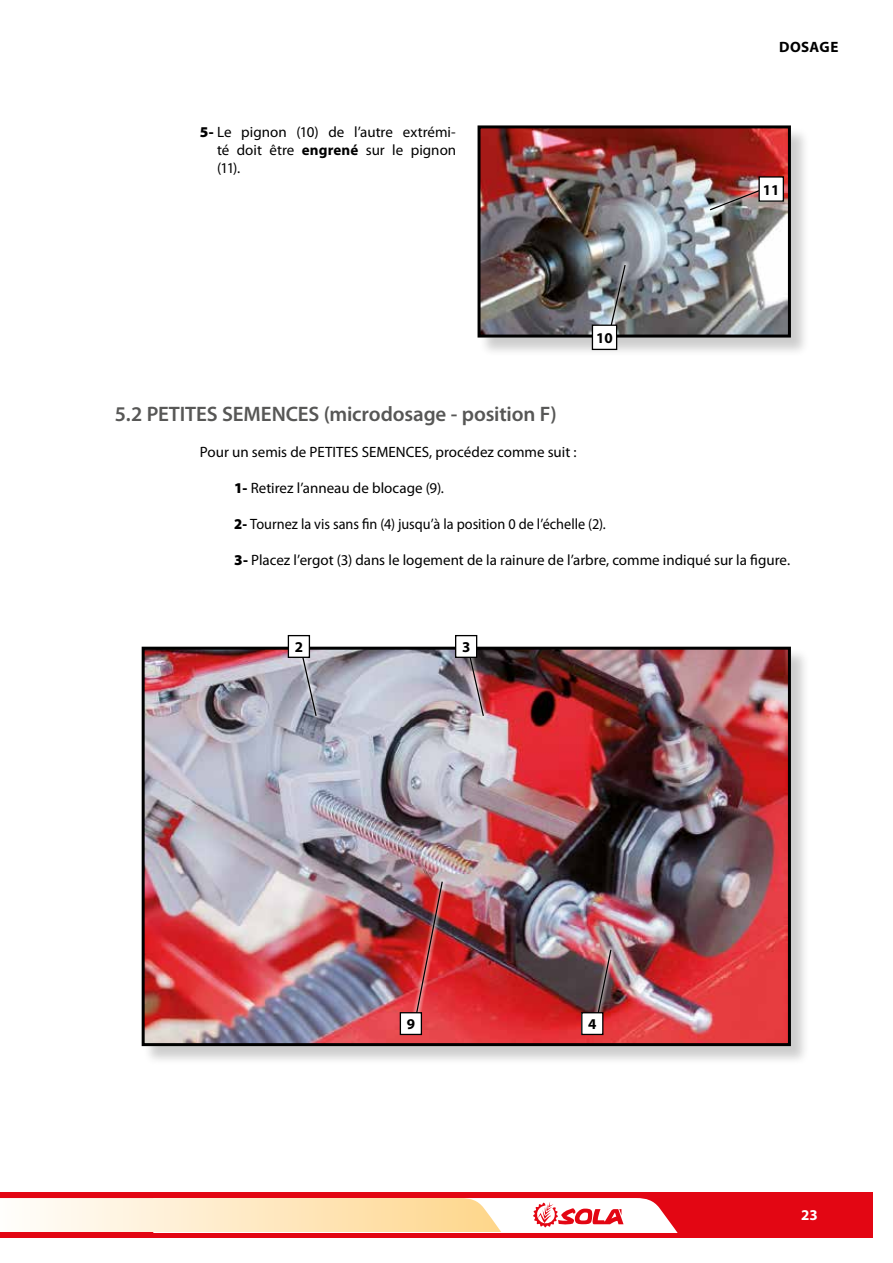
<style>
.page{position:relative;width:893px;height:1263px;background:#fff}
.page>*{position:absolute;margin:0;border:0;box-sizing:border-box;transform-origin:0 0}
.t1{font:600 21px "Myriad Pro";letter-spacing:-.005em;color:#575756}
.t2{font:15px/18px "Myriad Pro";color:#000;text-align:justify}
.t3{font:15px "Myriad Pro";color:#000;scale:.95 1}
.t4{font:700 15px "Myriad Pro";letter-spacing:.025em;color:#000}
.t5{font:700 15px "Myriad Pro";color:#fff}
.s1{font-weight:900}
.s2{font-weight:700}
</style>
<div class="page">
<div style="left:0;top:1192px;width:872px;height:45px;background:#e30613"></div>
<svg style="left:0;top:1198px;width:677px;height:34px;background:#fde2c8"></svg>
<div style="left:479px;top:127px;width:332px;height:230px;background:#000;opacity:.2"></div>
<img style="left:477px;top:125px;width:315px;height:214px">
<div style="left:143px;top:648px;width:668px;height:418px;background:#000;opacity:.2"></div>
<img style="left:141px;top:645px;width:651px;height:402px">
<svg style="left:603px;top:261px;width:27px;height:86px"></svg>
<svg style="left:606px;top:264px;width:21px;height:80px"></svg>
<svg style="left:297px;top:648px;width:23px;height:72px"></svg>
<svg style="left:300px;top:650px;width:18px;height:67px"></svg>
<svg style="left:464px;top:648px;width:24px;height:72px"></svg>
<svg style="left:467px;top:650px;width:18px;height:67px"></svg>
<svg style="left:409px;top:878px;width:38px;height:155px"></svg>
<img style="left:412px;top:880px;width:32px;height:150px">
<svg style="left:591px;top:946px;width:24px;height:87px"></svg>
<svg style="left:594px;top:948px;width:18px;height:82px"></svg>
<svg style="left:706px;top:186px;width:59px;height:28px"></svg>
<svg style="left:708px;top:188px;width:55px;height:23px"></svg>
<div style="left:592px;top:325px;width:25px;height:24px;background:#fff"></div>
<div style="left:592px;top:325px;width:25px;height:25px;border:1px solid #000"></div>
<div style="left:288px;top:636px;width:21px;height:21px;background:#fff"></div>
<div style="left:288px;top:635px;width:22px;height:23px;border:1px solid #000"></div>
<div style="left:456px;top:636px;width:21px;height:21px;background:#fff"></div>
<div style="left:455px;top:635px;width:22px;height:23px;border:1px solid #000"></div>
<div style="left:400px;top:1013px;width:21px;height:21px;background:#fff"></div>
<div style="left:400px;top:1012px;width:22px;height:23px;border:1px solid #000"></div>
<div style="left:582px;top:1013px;width:21px;height:21px;background:#fff"></div>
<div style="left:581px;top:1012px;width:22px;height:23px;border:1px solid #000"></div>
<div style="left:759px;top:177px;width:24px;height:24px;background:#fff"></div>
<div style="left:758px;top:176px;width:26px;height:26px;border:1px solid #000"></div>
<p class="t2" style="left:217px;top:122px;width:241px;text-indent:-17px"><span class="s1">5-</span> Le pignon (10) de l’autre extrémi&shy;té doit être <span class="s2">engrené</span> sur le pignon (11).</p>
<p class="t4" style="left:596px;top:328px;width:18px">10</p>
<p class="t4" style="left:779px;top:38px;width:61px">DOSAGE</p>
<p class="t4" style="left:763px;top:180px;width:18px">11</p>
<h1 class="t1" style="left:115px;top:401px;width:443px">5.2 PETITES SEMENCES (microdosage - position F)</h1>
<p class="t2" style="left:200px;top:443px;width:378px">Pour un semis de PETITES SEMENCES, procédez comme suit :</p>
<p class="t2" style="left:234px;top:479px;width:211px"><span class="s1">1-</span> Retirez l’anneau de blocage (9).</p>
<p class="t3" style="left:234px;top:515px;width:392px"><span class="s1">2-</span> Tournez la vis sans fin (4) jusqu’à la position 0 de l’échelle (2).</p>
<p class="t2" style="left:234px;top:551px;width:557px"><span class="s1">3-</span> Placez l’ergot (3) dans le logement de la rainure de l’arbre, comme indiqué sur la figure.</p>
<p class="t4" style="left:295px;top:637px;width:10px">2</p>
<p class="t4" style="left:462px;top:637px;width:10px">3</p>
<p class="t4" style="left:407px;top:1014px;width:10px">9</p>
<p class="t4" style="left:588px;top:1014px;width:10px">4</p>
<p class="t5" style="left:801px;top:1205px;width:18px">23</p>
</div>
